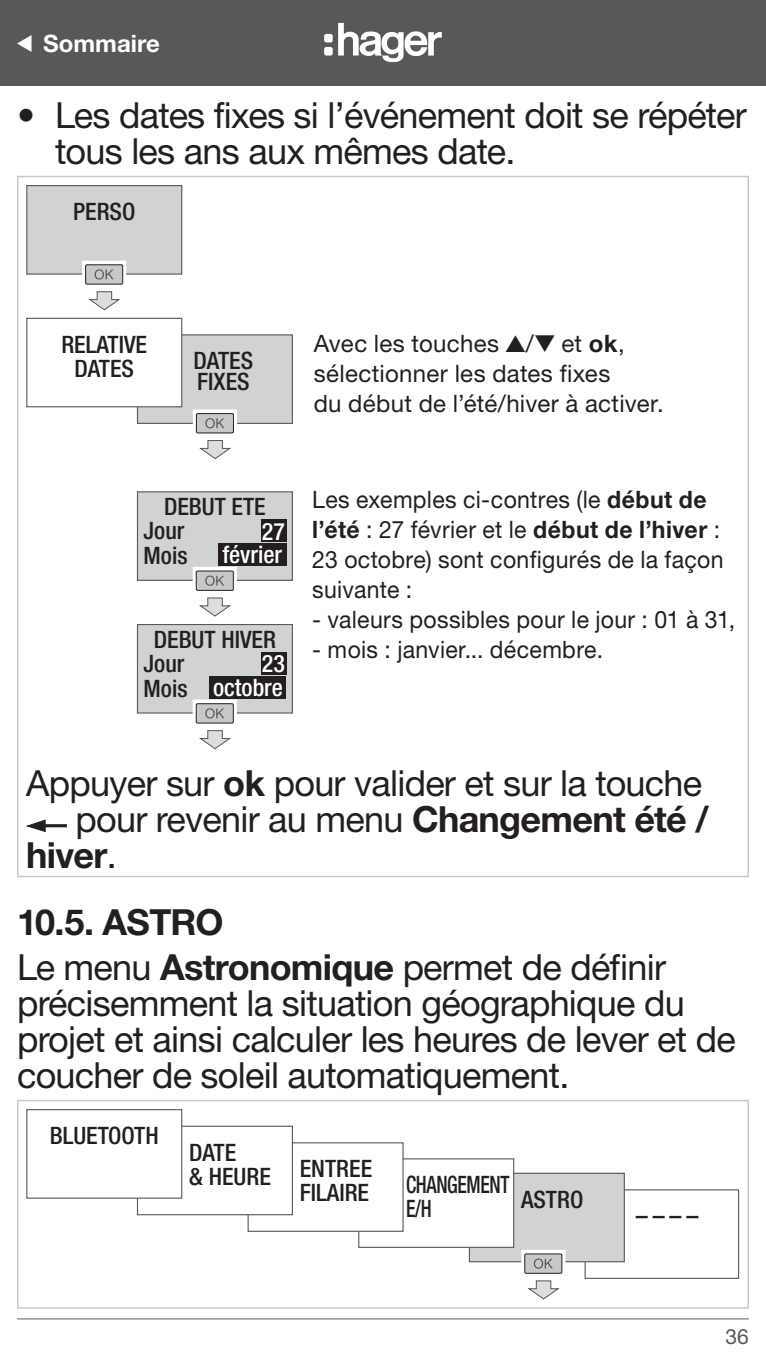
<style>
.page{position:relative;width:766px;height:1361px;background:#fff}
.page>*{position:absolute;margin:0;border:0;box-sizing:border-box;transform-origin:0 0}
.t1{font:36px/36px "Helvetica Neue LTW1 G";letter-spacing:-.02em;color:#231f20}
.t2{font:700 36px/44.4px "Helvetica Neue LTW1 G";letter-spacing:-.02em;color:#231f20}
.t3{font:24px/30px "Helvetica Neue LTW1 G";letter-spacing:.015em;color:#231f20;scale:.96 1}
.t4{font:500 condensed 24px/24px "Helvetica Neue LT Com";color:#231f20}
.t5{font:24px/30px "Helvetica Neue LTW1 G";letter-spacing:.015em;color:#231f20}
.t6{font:500 condensed 24px/24px "Helvetica Neue LT Com";color:#fff;text-align:right}
.t7{font:500 condensed 24px/24px "Helvetica Neue LT Com";letter-spacing:-.02em;color:#231f20;scale:.82 1}
.t8{font:700 24px "Helvetica Neue LTW1 G";color:#fff}
.t9{font:21px "Helvetica Neue LTW1 G";color:#57585a}
.s1{font-weight:700}
.s2{color:#231f20}
.s3{font-weight:400}
</style>
<div class="page">
<hr style="left:17px;top:1318px;width:731px;height:1px;background:#57585a">
<div style="left:0;top:0;width:765px;height:85px;background:#57585a"></div>
<svg style="left:324px;top:23px;width:117px;height:39px"></svg>
<hr style="left:17px;top:176px;width:731px;height:1px;background:#c7c8ca">
<hr style="left:17px;top:177px;width:2px;height:699px;background:#c7c8ca">
<hr style="left:747px;top:177px;width:1px;height:699px;background:#c7c8ca">
<hr style="left:17px;top:876px;width:731px;height:1px;background:#c7c8ca">
<div style="left:137px;top:492px;width:155px;height:88px;background:#d1d2d4"></div>
<div style="left:261px;top:520px;width:25px;height:22px;background:#231f20"></div>
<div style="left:218px;top:543px;width:68px;height:23px;background:#231f20"></div>
<div style="left:137px;top:491px;width:156px;height:90px;border:1px solid #57585a"></div>
<svg style="left:193px;top:567px;width:44px;height:50px"></svg>
<div style="left:137px;top:624px;width:155px;height:89px;background:#d1d2d4"></div>
<div style="left:261px;top:652px;width:25px;height:23px;background:#231f20"></div>
<div style="left:209px;top:676px;width:77px;height:23px;background:#231f20"></div>
<div style="left:137px;top:624px;width:156px;height:89px;border:1px solid #57585a"></div>
<svg style="left:193px;top:699px;width:44px;height:50px"></svg>
<div style="left:27px;top:186px;width:155px;height:88px;background:#d1d2d4"></div>
<div style="left:26px;top:185px;width:156px;height:90px;border:1px solid #57585a"></div>
<svg style="left:82px;top:261px;width:44px;height:50px"></svg>
<div style="left:137px;top:335px;width:155px;height:88px;background:#d1d2d4"></div>
<div style="left:137px;top:334px;width:156px;height:90px;border:1px solid #57585a"></div>
<div style="left:27px;top:318px;width:155px;height:89px;background:#fff"></div>
<div style="left:26px;top:318px;width:156px;height:89px;border:1px solid #57585a"></div>
<svg style="left:193px;top:409px;width:44px;height:50px"></svg>
<svg style="left:26px;top:819px;width:20px;height:13px"></svg>
<hr style="left:45px;top:824px;width:22px;height:3px;background:#231f20">
<hr style="left:17px;top:1100px;width:731px;height:1px;background:#c7c8ca">
<hr style="left:17px;top:1101px;width:2px;height:206px;background:#c7c8ca">
<hr style="left:747px;top:1101px;width:1px;height:206px;background:#c7c8ca">
<hr style="left:17px;top:1307px;width:731px;height:1px;background:#c7c8ca">
<div style="left:584px;top:1189px;width:155px;height:90px;border:1px solid #57585a"></div>
<div style="left:469px;top:1173px;width:155px;height:88px;background:#d1d2d4"></div>
<div style="left:468px;top:1172px;width:156px;height:90px;border:1px solid #57585a"></div>
<div style="left:358px;top:1159px;width:155px;height:88px;background:#fff"></div>
<div style="left:358px;top:1158px;width:156px;height:90px;border:1px solid #57585a"></div>
<div style="left:248px;top:1143px;width:155px;height:88px;background:#fff"></div>
<div style="left:247px;top:1142px;width:156px;height:90px;border:1px solid #57585a"></div>
<div style="left:137px;top:1126px;width:155px;height:88px;background:#fff"></div>
<div style="left:137px;top:1125px;width:156px;height:90px;border:1px solid #57585a"></div>
<div style="left:27px;top:1109px;width:155px;height:89px;background:#fff"></div>
<div style="left:26px;top:1109px;width:156px;height:89px;border:1px solid #57585a"></div>
<svg style="left:521px;top:1250px;width:44px;height:50px"></svg>
<p class="t8" style="left:43px;top:28px;width:118px">Sommaire</p>
<p class="t1" style="left:55px;top:97px;width:692px;text-indent:-38px">• Les dates fixes si l’événement doit se répéter tous les ans aux mêmes date.</p>
<p class="t4" style="left:73px;top:199px;width:64px">PERSO</p>
<p class="t4" style="left:61px;top:332px;width:87px;text-align:center">RELATIVE<br>DATES</p>
<p class="t4" style="left:193px;top:350px;width:61px;line-height:21px">DATES<br>FIXES</p>
<p class="t5" style="left:314px;top:329px;width:351px">Avec les touches ✓/✔ et <span class="s1">ok</span>, sélectionner les dates fixes<br>du début de l’été/hiver à activer.</p>
<p class="t4" style="left:143px;top:494px;width:124px;text-indent:20px">DEBUT ETE<br>Jour</p>
<p class="t6" style="left:262px;top:519px;width:25px">27</p>
<p class="t4" style="left:143px;top:543px;width:45px">Mois</p>
<p class="t6" style="left:222px;top:542px;width:61px">février</p>
<p class="t4" style="left:143px;top:627px;width:134px;text-indent:10px">DEBUT HIVER<br>Jour</p>
<p class="t6" style="left:143px;top:651px;width:143px">23<br><span class="s2">Mois</span> octobre</p>
<p class="t3" style="left:312px;top:485px;width:430px">Les exemples ci-contres (le <span class="s1">début de l’été</span> : 27 février et le <span class="s1">début de l’hiver</span> :<br>23 octobre) sont configurés de la façon suivante :</p>
<p class="t3" style="left:312px;top:605px;width:442px">- valeurs possibles pour le jour : 01 à 31,</p>
<p class="t3" style="left:312px;top:635px;width:304px">- mois : janvier... décembre.</p>
<p class="t1" style="left:26px;top:765px;width:677px">Appuyer sur <span class="s1">ok</span> pour valider et sur la touche</p>
<p class="t1" style="left:75px;top:801px;width:634px">pour revenir au menu <span class="s1">Changement été /</span></p>
<p class="t2" style="left:26px;top:833px;width:92px">hiver<span class="s3">.</span></p>
<p class="t2" style="left:17px;top:900px;width:650px">10.5. ASTRO<br><span class="s3">Le menu</span> Astronomique <span class="s3">permet de définir</span></p>
<p class="t1" style="left:17px;top:985px;width:720px">précisemment la situation géographique du projet et ainsi calculer les heures de lever et de coucher de soleil automatiquement.</p>
<p class="t4" style="left:50px;top:1123px;width:110px">BLUETOOTH</p>
<p class="t4" style="left:189px;top:1140px;width:83px">DATE<br>&amp; HEURE</p>
<p class="t4" style="left:300px;top:1156px;width:74px">ENTREE<br>FILAIRE</p>
<p class="t7" style="left:406px;top:1172px;width:127px">CHANGEMENT<br>E/H</p>
<p class="t4" style="left:521px;top:1187px;width:64px">ASTRO</p>
<p class="t4" style="left:635px;top:1203px;width:64px">––––</p>
<p class="t9" style="left:725px;top:1323px;width:25px">36</p>
</div>
